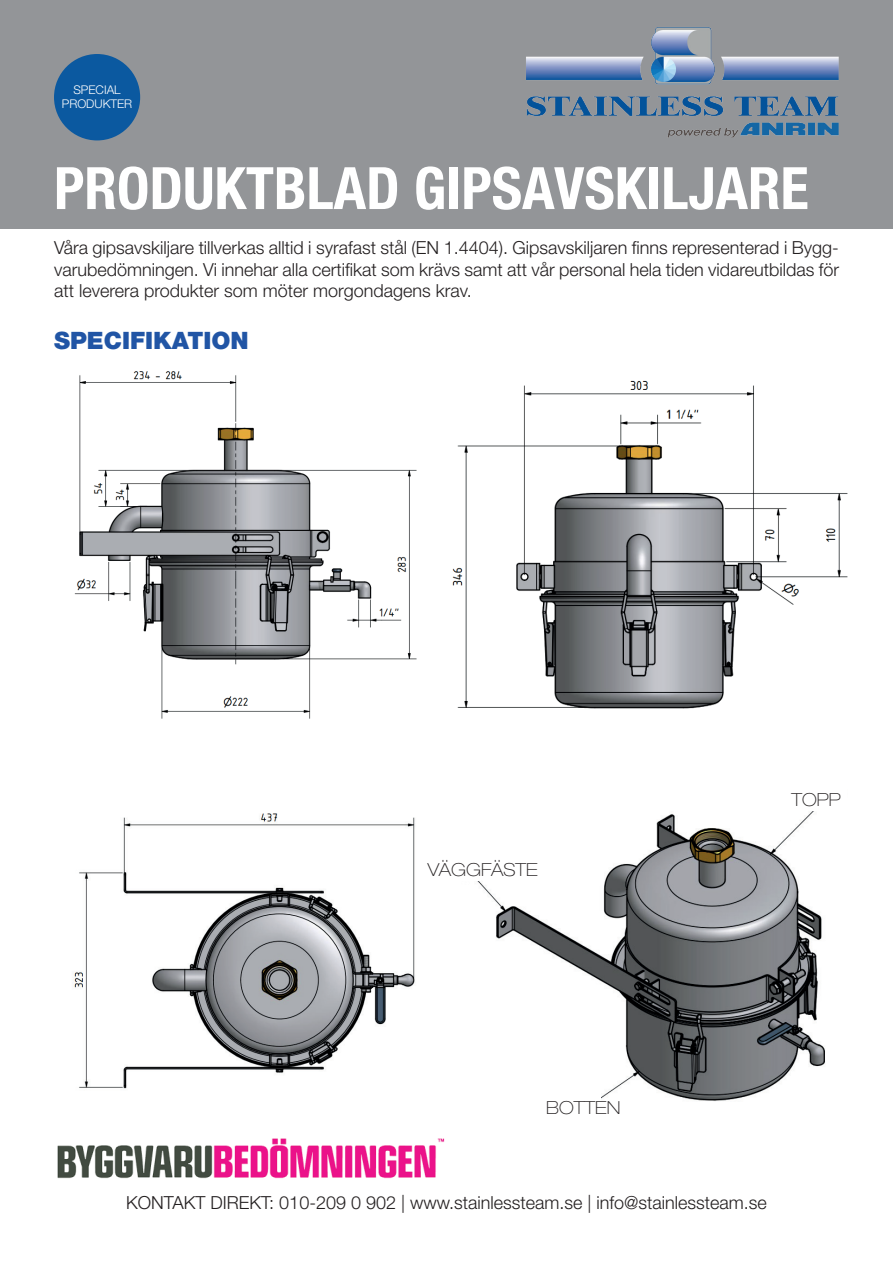
<style>
.page{position:relative;width:893px;height:1263px;background:#fff}
.page>*{position:absolute;margin:0;border:0;box-sizing:border-box;transform-origin:0 0}
.t1{font:700 condensed 58.5px "Helvetica Neue LT Pro";color:#fff}
.t2{font:900 24px "Helvetica Neue LT Pro";color:#2155a5}
.t3{font:300 18px/21.6px "Helvetica Neue LT Pro";color:#231f20;text-align:justify}
.t4{font:100 expanded 18px "Helvetica Neue LT Pro";color:#231f20}
.t5{font:300 12px/14.4px "Helvetica Neue LT Pro";color:#fff;text-align:center}
</style>
<div class="page">
<div style="left:0;top:0;width:893px;height:228px;background:#939598"></div>
<div style="left:54px;top:54px;width:86px;height:86px;background:#0b59a0;border-radius:50%"></div>
<img style="left:526px;top:27px;width:313px;height:111px">
<img style="left:74px;top:371px;width:343px;height:348px">
<img style="left:452px;top:380px;width:396px;height:329px">
<img style="left:74px;top:813px;width:341px;height:276px">
<img style="left:477px;top:811px;width:348px;height:290px">
<div style="left:446px;top:838px;width:34px;height:43px;background:#fff"></div>
<div style="left:566px;top:1086px;width:34px;height:43px;background:#fff"></div>
<img style="left:57px;top:1138px;width:388px;height:41px">
<p class="t5" style="left:62px;top:82px;width:72px">SPECIAL<br>PRODUKTER</p>
<h1 class="t1" style="left:54px;top:153px;width:756px">PRODUKTBLAD GIPSAVSKILJARE</h1>
<p class="t3" style="left:54px;top:237px;width:786px">Våra gipsavskiljare tillverkas alltid i syrafast stål (EN 1.4404). Gipsavskiljaren finns representerad i Bygg&shy;varubedömningen. Vi innehar alla certifikat som krävs samt att vår personal hela tiden vidareutbildas för att leverera produkter som möter morgondagens krav.</p>
<h2 class="t2" style="left:54px;top:326px;width:196px">SPECIFIKATION</h2>
<p class="t4" style="left:427px;top:859px;width:112px">VÄGGFÄSTE</p>
<p class="t4" style="left:792px;top:789px;width:51px">TOPP</p>
<p class="t4" style="left:546px;top:1097px;width:76px">BOTTEN</p>
<p class="t3" style="left:126px;top:1191px;width:642px">KONTAKT DIREKT: 010-209 0 902 | www.stainlessteam.se | info@stainlessteam.se</p>
</div>
